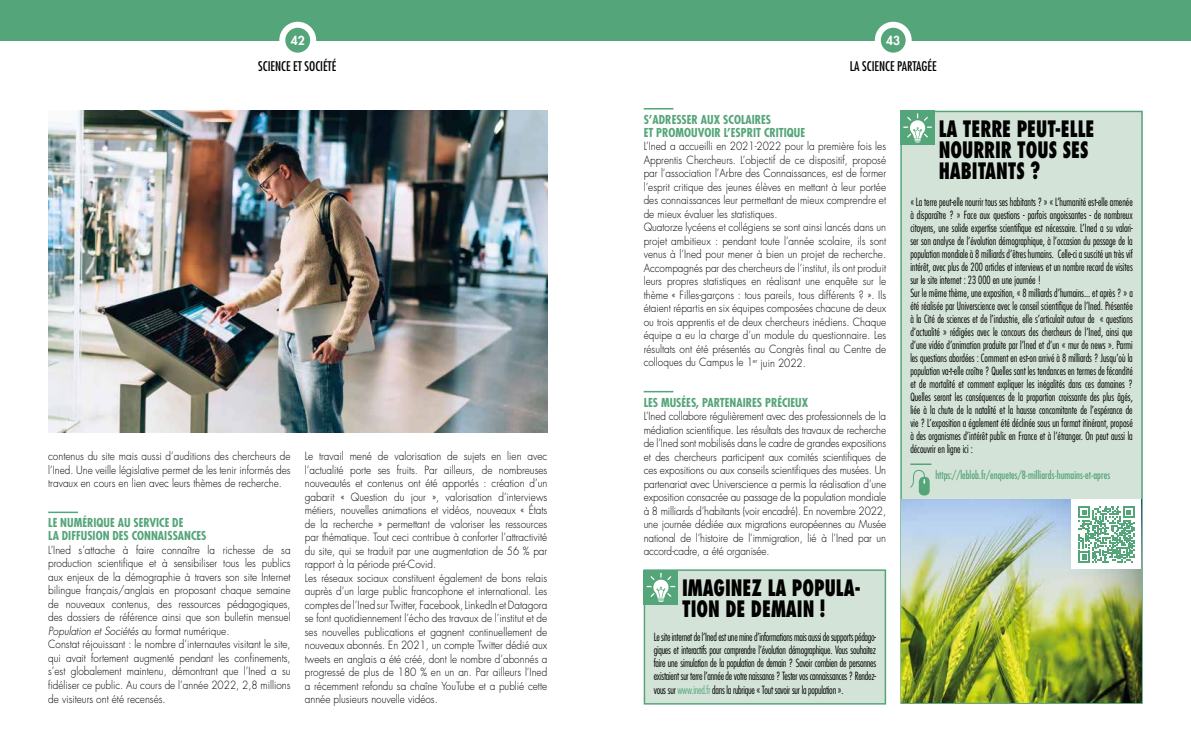
<style>
.page{position:relative;width:1191px;height:738px;background:#fff}
.page>*{position:absolute;margin:0;border:0;box-sizing:border-box;transform-origin:0 0}
.t1{font:800 condensed 22px/21px "Futura Std";color:#000;scale:.82 1}
.t2{font:condensed 13px "Futura Std";color:#000}
.t3{font:800 12.1px "Futura Std";color:#fff}
.t4{font:700 condensed 12px/13px "Futura Std";color:#55a57a}
.t5{font:300 11px/13.5px "Futura Std";color:#000;scale:.91 1}
.t6{font:300 condensed 11px/13px "Futura Std";color:#000;scale:.91 1}
.t7{font:condensed 11px "Futura Std";color:#55a57a;scale:.91 1}
.s1{font-style:italic}
.s2{color:#55a57a}
</style>
<div class="page">
<hr style="left:48px;top:511px;width:30px;height:1px;background:#55a57a">
<div style="left:0;top:0;width:595px;height:40px;background:#55a57a"></div>
<svg style="left:282px;top:25px;width:31px;height:31px"></svg>
<div style="left:279px;top:22px;width:37px;height:37px;border:6px solid #fff;border-radius:50%"></div>
<img style="left:48px;top:111px;width:499px;height:321px">
<hr style="left:643px;top:108px;width:30px;height:1px;background:#55a57a">
<hr style="left:643px;top:390px;width:30px;height:2px;background:#55a57a">
<div style="left:595px;top:0;width:596px;height:40px;background:#55a57a"></div>
<svg style="left:877px;top:25px;width:31px;height:31px"></svg>
<div style="left:874px;top:22px;width:37px;height:37px;border:6px solid #fff;border-radius:50%"></div>
<div style="left:901px;top:111px;width:241px;height:591px;background:#d4e3d7"></div>
<svg style="left:910px;top:463px;width:21px;height:32px"></svg>
<div style="left:900px;top:111px;width:242px;height:592px;border:2px solid #55a57a"></div>
<img style="left:901px;top:499px;width:240px;height:202px">
<div style="left:900px;top:111px;width:34px;height:34px;background:#55a57a"></div>
<svg style="left:903px;top:113px;width:29px;height:29px"></svg>
<div style="left:644px;top:569px;width:241px;height:134px;background:#d4e3d7"></div>
<div style="left:643px;top:569px;width:243px;height:135px;border:2px solid #55a57a"></div>
<div style="left:643px;top:569px;width:35px;height:35px;background:#55a57a"></div>
<svg style="left:646px;top:572px;width:29px;height:29px"></svg>
<div style="left:1071px;top:499px;width:70px;height:70px;background:#fff"></div>
<svg style="left:1078px;top:506px;width:56px;height:56px"></svg>
<p class="t3" style="left:291px;top:33px;width:15px">42</p>
<p class="t2" style="left:258px;top:59px;width:79px">SCIENCE ET SOCIÉTÉ</p>
<p class="t5" style="left:48px;top:449px;width:268px;text-align:justify">contenus du site mais aussi d’auditions des chercheurs de l’Ined. Une veille législative permet de les tenir informés des travaux en cours en lien avec leurs thèmes de recherche.</p>
<p class="t4" style="left:48px;top:516px;width:160px">LE NUMÉRIQUE AU SERVICE DE<br>LA DIFFUSION DES CONNAISSANCES</p>
<p class="t5" style="left:48px;top:543px;width:268px">L’Ined s’attache à faire connaître la richesse de sa production scientifique et à sensibiliser tous les publics aux enjeux de la démographie à travers son site Internet bilingue français/anglais en proposant chaque semaine de nouveaux contenus, des ressources pédagogiques, des dossiers de référence ainsi que son bulletin mensuel <span class="s1">Population et Sociétés</span> au format numérique.<br>Constat réjouissant : le nombre d’internautes visitant le site, qui avait fortement augmenté pendant les confinements, s’est globalement maintenu, démontrant que l’Ined a su fidéliser ce public. Au cours de l’année 2022, 2,8 millions de visiteurs ont été recensés.</p>
<p class="t5" style="left:305px;top:449px;width:268px">Le travail mené de valorisation de sujets en lien avec l’actualité porte ses fruits. Par ailleurs, de nombreuses nouveautés et contenus ont été apportés : création d’un gabarit « Question du jour », valorisation d’interviews métiers, nouvelles animations et vidéos, nouveaux « États de la recherche » permettant de valoriser les ressources par thématique. Tout ceci contribue à conforter l’attractivité du site, qui se traduit par une augmentation de 56 % par rapport à la période pré-Covid.<br>Les réseaux sociaux constituent également de bons relais auprès d’un large public francophone et international. Les comptes de l’Ined sur Twitter, Facebook, LinkedIn et Datagora se font quotidiennement l’écho des travaux de l’institut et de ses nouvelles publications et gagnent continuellement de nouveaux abonnés. En 2021, un compte Twitter dédié aux tweets en anglais a été créé, dont le nombre d’abonnés a progressé de plus de 180 % en un an. Par ailleurs l’Ined a récemment refondu sa chaîne YouTube et a publié cette année plusieurs nouvelle vidéos.</p>
<p class="t3" style="left:886px;top:33px;width:15px">43</p>
<p class="t2" style="left:850px;top:59px;width:88px">LA SCIENCE PARTAGÉE</p>
<p class="t4" style="left:643px;top:113px;width:163px">S’ADRESSER AUX SCOLAIRES<br>ET PROMOUVOIR L’ESPRIT CRITIQUE</p>
<p class="t5" style="left:643px;top:140px;width:268px">L’Ined a accueilli en 2021-2022 pour la première fois les Apprentis Chercheurs. L’objectif de ce dispositif, proposé par l’association l’Arbre des Connaissances, est de former l’esprit critique des jeunes élèves en mettant à leur portée des connaissances leur permettant de mieux comprendre et de mieux évaluer les statistiques.<br>Quatorze lycéens et collégiens se sont ainsi lancés dans un projet ambitieux : pendant toute l’année scolaire, ils sont venus à l’Ined pour mener à bien un projet de recherche.<br>Accompagnés par des chercheurs de l’institut, ils ont produit leurs propres statistiques en réalisant une enquête sur le thème « Filles-garçons : tous pareils, tous différents ? ». Ils étaient répartis en six équipes composées chacune de deux ou trois apprentis et de deux chercheurs inédiens. Chaque équipe a eu la charge d’un module du questionnaire. Les résultats ont été présentés au Congrès final au Centre de colloques du Campus le 1<sup>er</sup> juin 2022.</p>
<p class="t4" style="left:643px;top:395px;width:166px">LES MUSÉES, PARTENAIRES PRÉCIEUX</p>
<p class="t5" style="left:643px;top:409px;width:268px;text-align:justify">L’Ined collabore régulièrement avec des professionnels de la médiation scientifique. Les résultats des travaux de recherche de l’Ined sont mobilisés dans le cadre de grandes expositions et des chercheurs participent aux comités scientifiques de ces expositions ou aux conseils scientifiques des musées. Un partenariat avec Universcience a permis la réalisation d’une exposition consacrée au passage de la population mondiale à 8 milliards d’habitants (voir encadré). En novembre 2022, une journée dédiée aux migrations européennes au Musée national de l’histoire de l’immigration, lié à l’Ined par un accord-cadre, a été organisée.</p>
<h1 class="t1" style="left:682px;top:576px;width:219px">IMAGINEZ LA POPULA-<br>TION DE DEMAIN !</h1>
<p class="t6" style="left:653px;top:630px;width:246px;text-align:justify">Le site internet de l’Ined est une mine d’informations mais aussi de supports pédago&shy;giques et interactifs pour comprendre l’évolution démographique. Vous souhaitez faire une simulation de la population de demain ? Savoir combien de personnes existaient sur terre l’année de votre naissance ? Tester vos connaissances ? Rendez&shy;vous sur <span class="s2">www.ined.fr</span> dans la rubrique « Tout savoir sur la population ».</p>
<h1 class="t1" style="left:938px;top:118px;width:192px">LA TERRE PEUT-ELLE<br>NOURRIR TOUS SES<br>HABITANTS ?</h1>
<p class="t6" style="left:910px;top:195px;width:246px">« La terre peut-elle nourrir tous ses habitants ? » « L’humanité est-elle amenée à disparaître ? » Face aux questions - parfois angoissantes - de nombreux citoyens, une solide expertise scientifique est nécessaire. L’Ined a su valori&shy;ser son analyse de l’évolution démographique, à l’occasion du passage de la population mondiale à 8 milliards d’êtres humains. Celle-ci a suscité un très vif intérêt, avec plus de 200 articles et interviews et un nombre record de visites sur le site internet : 23 000 en une journée !<br>Sur le même thème, une exposition, « 8 milliards d’humains... et après ? » a été réalisée par Universcience avec le conseil scientifique de l’Ined. Présentée à la Cité de sciences et de l’industrie, elle s’articulait autour de « questions d’actualité » rédigées avec le concours des chercheurs de l’Ined, ainsi que d’une vidéo d’animation produite par l’Ined et d’un « mur de news ». Parmi les questions abordées : Comment en est-on arrivé à 8 milliards ? Jusqu’où la population va-t-elle croître ? Quelles sont les tendances en termes de fécondité et de mortalité et comment expliquer les inégalités dans ces domaines ?<br>Quelles seront les conséquences de la proportion croissante des plus âgés, liée à la chute de la natalité et la hausse concomitante de l’espérance de vie ? L’exposition a également été déclinée sous un format itinérant, proposé à des organismes d’intérêt public en France et à l’étranger. On peut aussi la découvrir en ligne ici :</p>
<p class="t7" style="left:935px;top:468px;width:193px">https://leblob.fr/enquetes/8-milliards-humains-et-apres</p>
</div>
